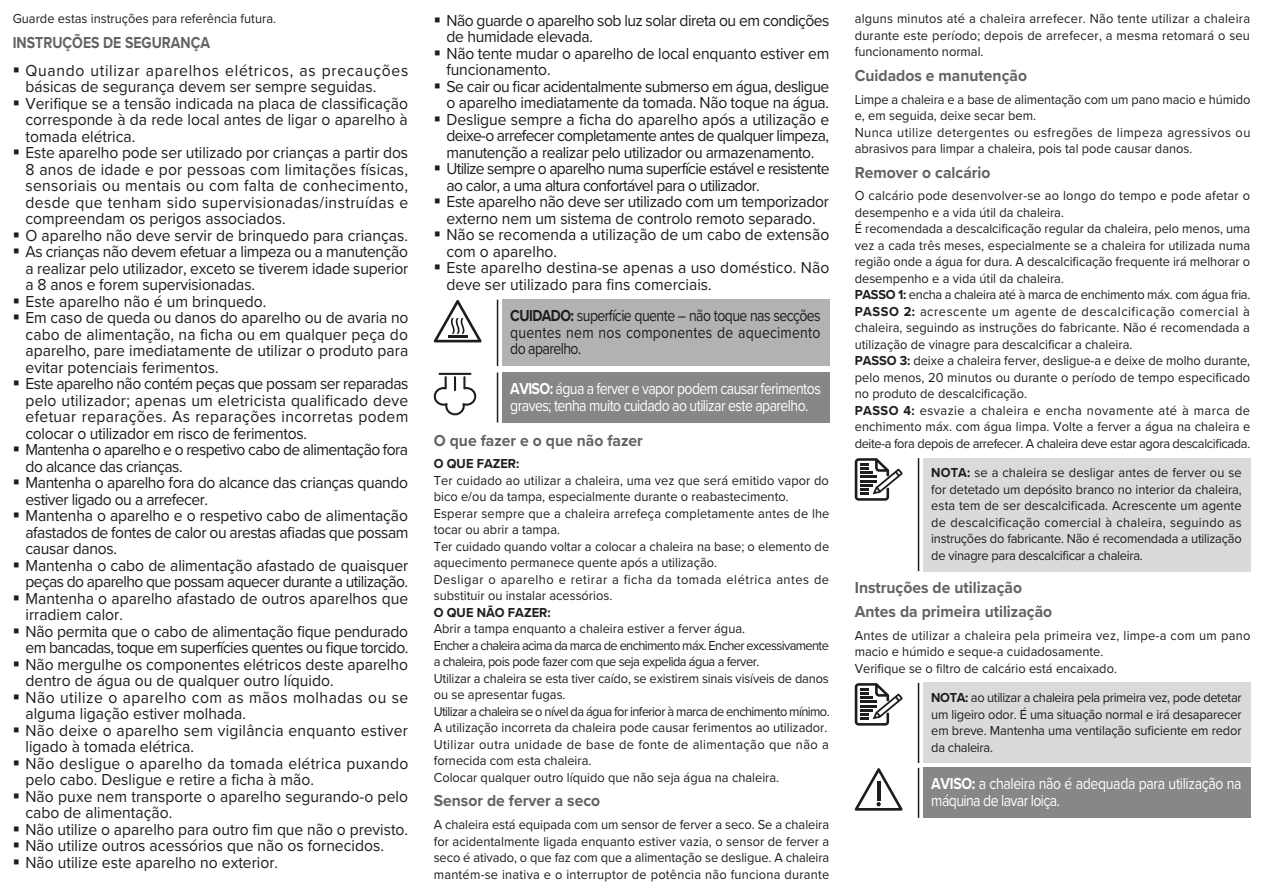
<style>
.page{position:relative;width:1263px;height:893px;background:#fff}
.page>*{position:absolute;margin:0;border:0;box-sizing:border-box;transform-origin:0 0}
.t1{font:16.5px/16.5px "Proxima Nova";letter-spacing:-.005em;color:#1d1d1b;scale:.95 1}
.t2{font:16.5px/16.5px "Proxima Nova";letter-spacing:-.025em;color:#1d1d1b;scale:.95 1}
.t3{font:700 16.5px/24.3px "Proxima Nova";color:#646363;scale:.95 1}
.t4{font:16.5px/16.5px "Proxima Nova";letter-spacing:-.005em;color:#1d1d1b;text-align:justify;scale:.85 1}
.t5{font:16.5px/16.5px "Proxima Nova";letter-spacing:-.04em;color:#fff;scale:.85 1}
.t6{font:16.5px/16.5px "Proxima Nova";letter-spacing:-.02em;color:#fff;scale:.85 1}
.t7{font:700 16.5px "Proxima Nova";color:#646363;scale:.85 1}
.t8{font:13.5px/16.5px "Proxima Nova";color:#1d1d1b;scale:.95 1}
.t9{font:700 13.5px "Proxima Nova";color:#1d1d1b;scale:.95 1}
.s1{font-weight:700}
</style>
<div class="page">
<div style="left:502px;top:300px;width:327px;height:66px;background:#b3b2b2"></div>
<hr style="left:497px;top:300px;width:1px;height:66px;background:#1d1d1b">
<div style="left:502px;top:373px;width:327px;height:50px;background:#878787"></div>
<hr style="left:497px;top:373px;width:1px;height:50px;background:#1d1d1b">
<svg style="left:434px;top:300px;width:48px;height:42px"></svg>
<hr style="left:439px;top:373px;width:32px;height:2px;background:#1d1d1b">
<svg style="left:434px;top:376px;width:42px;height:39px"></svg>
<div style="left:923px;top:458px;width:327px;height:113px;background:#dadada"></div>
<hr style="left:918px;top:458px;width:1px;height:113px;background:#1d1d1b">
<div style="left:923px;top:683px;width:327px;height:80px;background:#dadada"></div>
<hr style="left:918px;top:683px;width:1px;height:80px;background:#1d1d1b">
<div style="left:923px;top:768px;width:327px;height:50px;background:#878787"></div>
<hr style="left:918px;top:768px;width:1px;height:50px;background:#1d1d1b">
<svg style="left:855px;top:458px;width:48px;height:43px"></svg>
<svg style="left:855px;top:683px;width:48px;height:43px"></svg>
<svg style="left:855px;top:768px;width:47px;height:43px"></svg>
<hr style="left:877px;top:781px;width:3px;height:20px;background:#1d1d1b">
<p class="t8" style="left:13px;top:10px;width:279px">Guarde estas instruções para referência futura.</p>
<p class="t7" style="left:13px;top:31px;width:234px">INSTRUÇÕES DE SEGURANÇA</p>
<p class="t1" style="left:25px;top:61px;width:405px">Quando utilizar aparelhos elétricos, as precauções básicas de segurança devem ser sempre seguidas.<br>Verifique se a tensão indicada na placa de classificação corresponde à da rede local antes de ligar o aparelho à tomada elétrica.<br>Este aparelho pode ser utilizado por crianças a partir dos 8 anos de idade e por pessoas com limitações físicas, sensoriais ou mentais ou com falta de conhecimento, desde que tenham sido supervisionadas/instruídas e compreendam os perigos associados.<br>O aparelho não deve servir de brinquedo para crianças.<br>As crianças não devem efetuar a limpeza ou a manutenção a realizar pelo utilizador, exceto se tiverem idade superior a 8 anos e forem supervisionadas.<br>Este aparelho não é um brinquedo.<br>Em caso de queda ou danos do aparelho ou de avaria no cabo de alimentação, na ficha ou em qualquer peça do aparelho, pare imediatamente de utilizar o produto para evitar potenciais ferimentos.<br>Este aparelho não contém peças que possam ser reparadas pelo utilizador; apenas um eletricista qualificado deve efetuar reparações. As reparações incorretas podem colocar o utilizador em risco de ferimentos.<br>Mantenha o aparelho e o respetivo cabo de alimentação fora do alcance das crianças.<br>Mantenha o aparelho fora do alcance das crianças quando estiver ligado ou a arrefecer.<br>Mantenha o aparelho e o respetivo cabo de alimentação afastados de fontes de calor ou arestas afiadas que possam causar danos.<br>Mantenha o cabo de alimentação afastado de quaisquer peças do aparelho que possam aquecer durante a utilização.<br>Mantenha o aparelho afastado de outros aparelhos que irradiem calor.<br>Não permita que o cabo de alimentação fique pendurado em bancadas, toque em superfícies quentes ou fique torcido.<br>Não mergulhe os componentes elétricos deste aparelho dentro de água ou de qualquer outro líquido.<br>Não utilize o aparelho com as mãos molhadas ou se alguma ligação estiver molhada.<br>Não deixe o aparelho sem vigilância enquanto estiver ligado à tomada elétrica.<br>Não desligue o aparelho da tomada elétrica puxando pelo cabo. Desligue e retire a ficha à mão.<br>Não puxe nem transporte o aparelho segurando-o pelo cabo de alimentação.<br>Não utilize o aparelho para outro fim que não o previsto.<br>Não utilize outros acessórios que não os fornecidos.<br>Não utilize este aparelho no exterior.</p>
<p class="t2" style="left:446px;top:11px;width:405px">Não guarde o aparelho sob luz solar direta ou em condições de humidade elevada.<br>Não tente mudar o aparelho de local enquanto estiver em funcionamento.<br>Se cair ou ficar acidentalmente submerso em água, desligue o aparelho imediatamente da tomada. Não toque na água.<br>Desligue sempre a ficha do aparelho após a utilização e deixe-o arrefecer completamente antes de qualquer limpeza, manutenção a realizar pelo utilizador ou armazenamento.<br>Utilize sempre o aparelho numa superfície estável e resistente ao calor, a uma altura confortável para o utilizador.<br>Este aparelho não deve ser utilizado com um temporizador externo nem um sistema de controlo remoto separado.<br>Não se recomenda a utilização de um cabo de extensão com o aparelho.<br>Este aparelho destina-se apenas a uso doméstico. Não deve ser utilizado para fins comerciais.</p>
<p class="t4" style="left:510px;top:307px;width:367px"><span class="s1">CUIDADO:</span> superfície quente – não toque nas secções quentes nem nos componentes de aquecimento do aparelho.</p>
<p class="t5" style="left:510px;top:380px;width:367px"><span class="s1">AVISO:</span> água a ferver e vapor podem causar ferimentos graves; tenha muito cuidado ao utilizar este aparelho.</p>
<p class="t3" style="left:434px;top:428px;width:222px">O que fazer e o que não fazer</p>
<p class="t9" style="left:434px;top:454px;width:92px">O QUE FAZER:</p>
<p class="t8" style="left:434px;top:472px;width:418px">Ter cuidado ao utilizar a chaleira, uma vez que será emitido vapor do bico e/ou da tampa, especialmente durante o reabastecimento.<br>Esperar sempre que a chaleira arrefeça completamente antes de lhe tocar ou abrir a tampa.<br>Ter cuidado quando voltar a colocar a chaleira na base; o elemento de aquecimento permanece quente após a utilização.<br>Desligar o aparelho e retirar a ficha da tomada elétrica antes de substituir ou instalar acessórios.</p>
<p class="t9" style="left:434px;top:602px;width:124px">O QUE NÃO FAZER:</p>
<p class="t8" style="left:434px;top:620px;width:418px">Abrir a tampa enquanto a chaleira estiver a ferver água.<br>Encher a chaleira acima da marca de enchimento máx. Encher excessivamente a chaleira, pois pode fazer com que seja expelida água a ferver.<br>Utilizar a chaleira se esta tiver caído, se existirem sinais visíveis de danos ou se apresentar fugas.<br>Utilizar a chaleira se o nível da água for inferior à marca de enchimento mínimo.<br>A utilização incorreta da chaleira pode causar ferimentos ao utilizador.<br>Utilizar outra unidade de base de fonte de alimentação que não a fornecida com esta chaleira.<br>Colocar qualquer outro líquido que não seja água na chaleira.</p>
<p class="t3" style="left:434px;top:788px;width:177px">Sensor de ferver a seco</p>
<p class="t8" style="left:434px;top:816px;width:418px;text-align:justify">A chaleira está equipada com um sensor de ferver a seco. Se a chaleira for acidentalmente ligada enquanto estiver vazia, o sensor de ferver a seco é ativado, o que faz com que a alimentação se desligue. A chaleira mantém-se inativa e o interruptor de potência não funciona durante</p>
<p class="t8" style="left:855px;top:10px;width:418px;text-align:justify">alguns minutos até a chaleira arrefecer. Não tente utilizar a chaleira durante este período; depois de arrefecer, a mesma retomará o seu funcionamento normal.</p>
<p class="t3" style="left:855px;top:63px;width:183px">Cuidados e manutenção</p>
<p class="t8" style="left:855px;top:90px;width:418px">Limpe a chaleira e a base de alimentação com um pano macio e húmido e, em seguida, deixe secar bem.<br>Nunca utilize detergentes ou esfregões de limpeza agressivos ou abrasivos para limpar a chaleira, pois tal pode causar danos.</p>
<p class="t3" style="left:855px;top:160px;width:144px">Remover o calcário</p>
<p class="t8" style="left:855px;top:187px;width:418px">O calcário pode desenvolver-se ao longo do tempo e pode afetar o desempenho e a vida útil da chaleira.<br>É recomendada a descalcificação regular da chaleira, pelo menos, uma vez a cada três meses, especialmente se a chaleira for utilizada numa região onde a água for dura. A descalcificação frequente irá melhorar o desempenho e a vida útil da chaleira.<br><span class="s1">PASSO 1:</span> encha a chaleira até à marca de enchimento máx. com água fria.<br><span class="s1">PASSO 2:</span> acrescente um agente de descalcificação comercial à chaleira, seguindo as instruções do fabricante. Não é recomendada a utilização de vinagre para descalcificar a chaleira.<br><span class="s1">PASSO 3:</span> deixe a chaleira ferver, desligue-a e deixe de molho durante, pelo menos, 20 minutos ou durante o período de tempo especificado no produto de descalcificação.<br><span class="s1">PASSO 4:</span> esvazie a chaleira e encha novamente até à marca de enchimento máx. com água limpa. Volte a ferver a água na chaleira e deite-a fora depois de arrefecer. A chaleira deve estar agora descalcificada.</p>
<p class="t8" style="left:931px;top:464px;width:328px;text-align:justify"><span class="s1">NOTA:</span> se a chaleira se desligar antes de ferver ou se for detetado um depósito branco no interior da chaleira, esta tem de ser descalcificada. Acrescente um agente de descalcificação comercial à chaleira, seguindo as instruções do fabricante. Não é recomendada a utilização de vinagre para descalcificar a chaleira.</p>
<p class="t3" style="left:855px;top:575px;width:209px">Instruções de utilização<br>Antes da primeira utilização</p>
<p class="t8" style="left:855px;top:626px;width:418px">Antes de utilizar a chaleira pela primeira vez, limpe-a com um pano macio e húmido e seque-a cuidadosamente.<br>Verifique se o filtro de calcário está encaixado.</p>
<p class="t8" style="left:931px;top:689px;width:328px;text-align:justify"><span class="s1">NOTA:</span> ao utilizar a chaleira pela primeira vez, pode detetar um ligeiro odor. É uma situação normal e irá desaparecer em breve. Mantenha uma ventilação suficiente em redor da chaleira.</p>
<p class="t6" style="left:931px;top:775px;width:367px"><span class="s1">AVISO:</span> a chaleira não é adequada para utilização na máquina de lavar loiça.</p>
</div>
